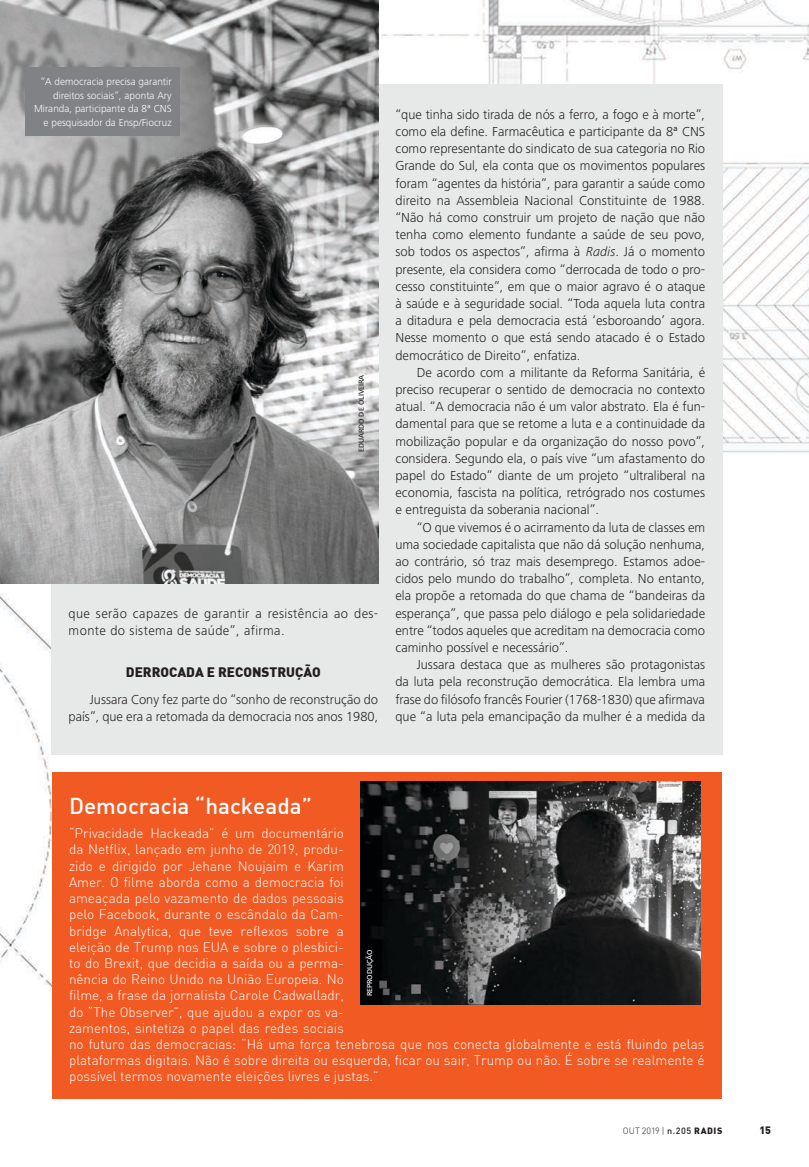
<style>
.page{position:relative;width:809px;height:1167px;background:#fff}
.page>*{position:absolute;margin:0;border:0;box-sizing:border-box;transform-origin:0 0}
.Box_Texto{font:500 22.5px "DIN";color:#fff}
.Corpo_de_texto{font:300 13.5px/17.2px "Frutiger Next LT";color:#231f20;text-align:justify}
.Box_Texto-2{font:300 13.5px/16.2px "DIN";color:#fff}
.Corpo_de_texto-2{font:300 13.5px/17.2px "Frutiger Next LT";letter-spacing:.03em;color:#231f20}
.Título_H6___Entre{font:900 13.5px "DIN";color:#231f20}
.Fotos_-_Legenda{font:300 10.5px/13.5px "Frutiger Next LT";color:#fff;text-align:right}
.t1{font:900 10.5px "DIN";color:#231f20}
.t2{font:300 9px "DIN";color:#231f20}
.Crédito_Imagem{font:500 7.5px "Frutiger Next LT";color:#231f20}
.Crédito_Imagem-2{font:500 7.5px "Frutiger Next LT";color:#fff}
.s1{font-style:italic}
.s2{font-weight:500}
.s3{font-weight:900}
</style>
<div class="page">
<img style="left:0;top:0;width:808px;height:1099px">
<div style="left:51px;top:84px;width:671px;height:671px;background:#e7e8e8"></div>
<img style="left:0;top:0;width:378px;height:583px">
<div style="left:52px;top:772px;width:669px;height:326px;background:#f15a22"></div>
<img style="left:361px;top:781px;width:339px;height:223px">
<div style="left:25px;top:67px;width:155px;height:69px;background:#808285"></div>
<p class="Fotos_-_Legenda" style="left:34px;top:75px;width:139px">“A democracia precisa garantir direitos sociais”, aponta Ary<br>Miranda, participante da 8ª CNS e pesquisador da Ensp/Fiocruz</p>
<p class="Crédito_Imagem" style="left:357px;top:452px;width:79px;rotate:-90deg">EDUARDO DE OLIVEIRA</p>
<p class="Corpo_de_texto-2" style="left:68px;top:604px;width:311px">que serão capazes de garantir a resistência ao des&shy;monte do sistema de saúde”, afirma.</p>
<p class="Título_H6___Entre" style="left:126px;top:663px;width:196px">DERROCADA E RECONSTRUÇÃO</p>
<p class="Corpo_de_texto" style="left:68px;top:690px;width:311px;text-align:right">Jussara Cony fez parte do “sonho de reconstrução do país”, que era a retomada da democracia nos anos 1980,</p>
<p class="Corpo_de_texto" style="left:395px;top:106px;width:311px">“que tinha sido tirada de nós a ferro, a fogo e à morte”, como ela define. Farmacêutica e participante da 8ª CNS como representante do sindicato de sua categoria no Rio Grande do Sul, ela conta que os movimentos populares foram “agentes da história”, para garantir a saúde como direito na Assembleia Nacional Constituinte de 1988. “Não há como construir um projeto de nação que não tenha como elemento fundante a saúde de seu povo, sob todos os aspectos”, afirma à <span class="s1">Radis</span>. Já o momento presente, ela considera como “derrocada de todo o pro&shy;cesso constituinte”, em que o maior agravo é o ataque à saúde e à seguridade social. “Toda aquela luta contra a ditadura e pela democracia está ‘esboroando’ agora.<br>Nesse momento o que está sendo atacado é o Estado democrático de Direito”, enfatiza.</p>
<p class="Corpo_de_texto" style="left:395px;top:363px;width:311px;text-indent:21px">De acordo com a militante da Reforma Sanitária, é preciso recuperar o sentido de democracia no contexto atual. “A democracia não é um valor abstrato. Ela é fun&shy;damental para que se retome a luta e a continuidade da mobilização popular e da organização do nosso povo”, considera. Segundo ela, o país vive “um afastamento do papel do Estado” diante de um projeto “ultraliberal na economia, fascista na política, retrógrado nos costumes e entreguista da soberania nacional”.</p>
<p class="Corpo_de_texto" style="left:395px;top:518px;width:311px;text-indent:21px">“O que vivemos é o acirramento da luta de classes em uma sociedade capitalista que não dá solução nenhuma, ao contrário, só traz mais desemprego. Estamos adoe&shy;cidos pelo mundo do trabalho”, completa. No entanto, ela propõe a retomada do que chama de “bandeiras da esperança”, que passa pelo diálogo e pela solidariedade entre “todos aqueles que acreditam na democracia como caminho possível e necessário”.</p>
<p class="Corpo_de_texto" style="left:395px;top:656px;width:311px;text-indent:21px">Jussara destaca que as mulheres são protagonistas da luta pela reconstrução democrática. Ela lembra uma frase do filósofo francês Fourier (1768-1830) que afirmava que “a luta pela emancipação da mulher é a medida da</p>
<p class="Box_Texto" style="left:69px;top:790px;width:244px">Democracia “hackeada”</p>
<p class="Box_Texto-2" style="left:69px;top:824px;width:636px">“Privacidade Hackeada” é um documentário<br>da Netflix, lançado em junho de 2019, produ-<br>zido e dirigido por Jehane Noujaim e Karim<br>Amer. O filme aborda como a democracia foi<br>ameaçada pelo vazamento de dados pessoais<br>pelo Facebook, durante o escândalo da Cam-<br>bridge Analytica, que teve reflexos sobre a<br>eleição de Trump nos EUA e sobre o plesbici-<br>to do Brexit, que decidia a saída ou a perma-<br>nência do Reino Unido na União Europeia. No<br>filme, a frase da jornalista Carole Cadwalladr,<br>do “The Observer”, que ajudou a expor os va-<br>zamentos, sintetiza o papel das redes sociais<br>no futuro das democracias: “Há uma força tenebrosa que nos conecta globalmente e está fluindo pelas plataformas digitais. Não é sobre direita ou esquerda, ficar ou sair, Trump ou não. É sobre se realmente é possível termos novamente eleições livres e justas.”</p>
<p class="Crédito_Imagem-2" style="left:365px;top:995px;width:48px;rotate:-90deg">REPRODUÇÃO</p>
<p class="t2" style="left:622px;top:1124px;width:101px">OUT 2019 | <span class="s2">n.205</span> <span class="s3">RADIS</span></p>
<p class="t1" style="left:759px;top:1122px;width:13px">15</p>
</div>
